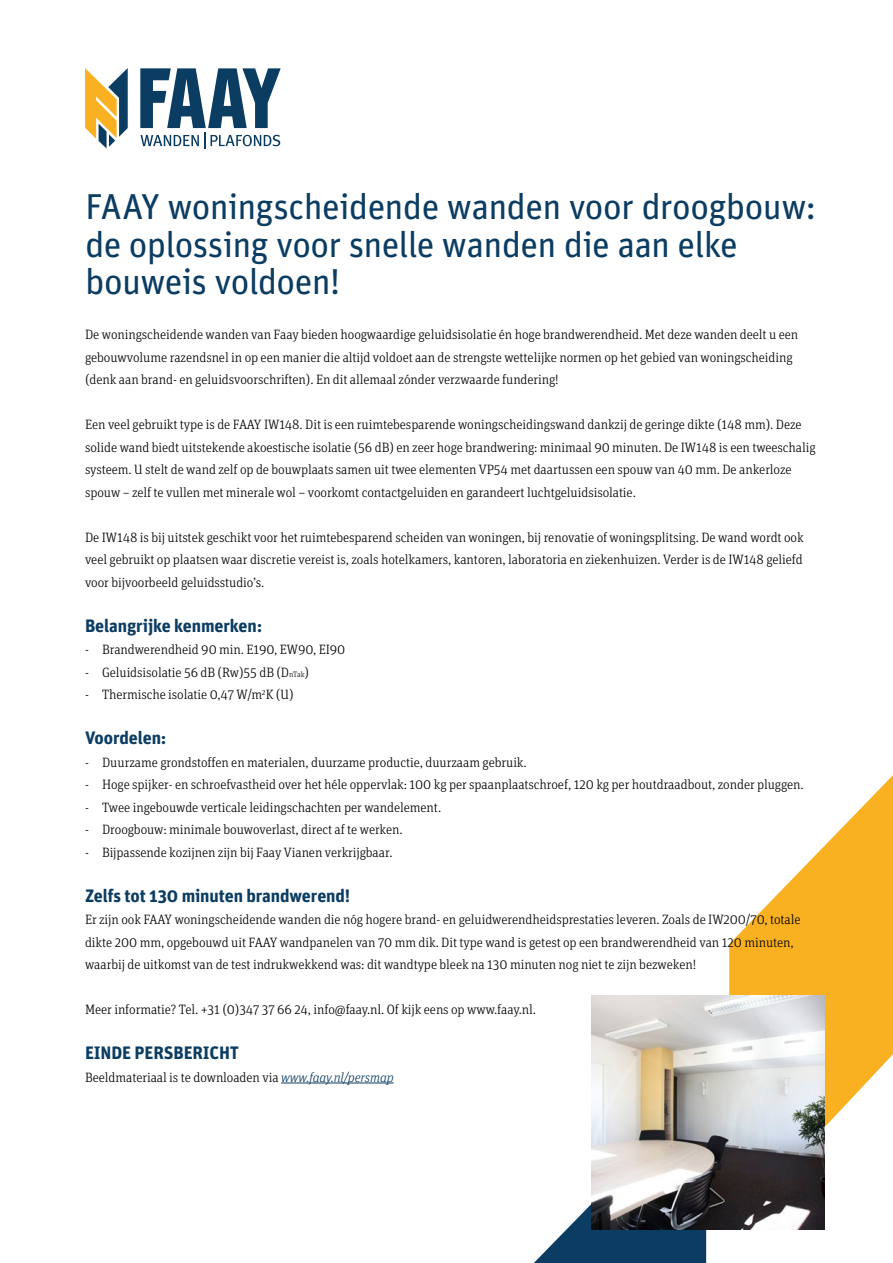
<style>
.page{position:relative;width:893px;height:1263px;background:#fff}
.page>*{position:absolute;margin:0;border:0;box-sizing:border-box;transform-origin:0 0}
.t1{font:36px/37.5px "Unit Pro";letter-spacing:-.02em;color:#0b3c62}
.t2{font:700 18px "Unit Pro";letter-spacing:-.005em;color:#0b3c62}
.t3{font:300 13.5px/22.5px "Unit Slab Pro";letter-spacing:-.005em;color:#000}
.s1{font-size:7.8px}
.s2{font-style:italic;color:#0b3c62}
</style>
<div class="page">
<svg style="left:534px;top:1204px;width:172px;height:59px"></svg>
<svg style="left:729px;top:775px;width:164px;height:352px;fill:#f9b121"></svg>
<svg style="left:85px;top:68px;width:43px;height:81px"></svg>
<svg style="left:140px;top:68px;width:141px;height:81px"></svg>
<img style="left:591px;top:995px;width:234px;height:234px">
<hr style="left:281px;top:1082px;width:113px;height:1px;background:#0b3c62">
<h1 class="t1" style="left:85px;top:187px;width:733px">FAAY woningscheidende wanden voor droogbouw: de oplossing voor snelle wanden die aan elke bouweis voldoen!</h1>
<p class="t3" style="left:85px;top:323px;width:715px">De woningscheidende wanden van Faay bieden hoogwaardige geluidsisolatie én hoge brandwerendheid. Met deze wanden deelt u een gebouwvolume razendsnel in op een manier die altijd voldoet aan de strengste wettelijke normen op het gebied van woningscheiding (denk aan brand- en geluidsvoorschriften). En dit allemaal zónder verzwaarde fundering!</p>
<p class="t3" style="left:85px;top:413px;width:732px">Een veel gebruikt type is de FAAY IW148. Dit is een ruimtebesparende woningscheidingswand dankzij de geringe dikte (148 mm). Deze solide wand biedt uitstekende akoestische isolatie (56 dB) en zeer hoge brandwering: minimaal 90 minuten. De IW148 is een tweeschalig systeem. U stelt de wand zelf op de bouwplaats samen uit twee elementen VP54 met daartussen een spouw van 40 mm. De ankerloze spouw – zelf te vullen met minerale wol – voorkomt contactgeluiden en garandeert luchtgeluidsisolatie.</p>
<p class="t3" style="left:85px;top:525px;width:720px;text-align:justify">De IW148 is bij uitstek geschikt voor het ruimtebesparend scheiden van woningen, bij renovatie of woningsplitsing. De wand wordt ook veel gebruikt op plaatsen waar discretie vereist is, zoals hotelkamers, kantoren, laboratoria en ziekenhuizen. Verder is de IW148 geliefd voor bijvoorbeeld geluidsstudio’s.</p>
<h2 class="t2" style="left:85px;top:614px;width:179px">Belangrijke kenmerken:</h2>
<p class="t3" style="left:85px;top:638px;width:262px">- Brandwerendheid 90 min. E190, EW90, EI90</p>
<p class="t3" style="left:85px;top:660px;width:226px">- Geluidsisolatie 56 dB (Rw)55 dB (D<span class="s1">nTak</span>)</p>
<p class="t3" style="left:85px;top:683px;width:210px">- Thermische isolatie 0,47 W/m<sup>2</sup>K (U)</p>
<h2 class="t2" style="left:85px;top:726px;width:83px">Voordelen:</h2>
<p class="t3" style="left:85px;top:750px;width:443px">- Duurzame grondstoffen en materialen, duurzame productie, duurzaam gebruik.</p>
<p class="t3" style="left:85px;top:773px;width:720px">- Hoge spijker- en schroefvastheid over het héle oppervlak: 100 kg per spaanplaatschroef, 120 kg per houtdraadbout, zonder pluggen.</p>
<p class="t3" style="left:85px;top:795px;width:358px">- Twee ingebouwde verticale leidingschachten per wandelement.</p>
<p class="t3" style="left:85px;top:818px;width:319px">- Droogbouw: minimale bouwoverlast, direct af te werken.</p>
<p class="t3" style="left:85px;top:840px;width:309px">- Bijpassende kozijnen zijn bij Faay Vianen verkrijgbaar.</p>
<h2 class="t2" style="left:85px;top:884px;width:267px">Zelfs tot 130 minuten brandwerend!</h2>
<p class="t3" style="left:85px;top:908px;width:717px">Er zijn ook FAAY woningscheidende wanden die nóg hogere brand- en geluidwerendheidsprestaties leveren. Zoals de IW200/70, totale dikte 200 mm, opgebouwd uit FAAY wandpanelen van 70 mm dik. Dit type wand is getest op een brandwerendheid van 120 minuten, waarbij de uitkomst van de test indrukwekkend was: dit wandtype bleek na 130 minuten nog niet te zijn bezweken!</p>
<p class="t3" style="left:85px;top:998px;width:452px">Meer informatie? Tel. +31 (0)347 37 66 24, info@faay.nl. Of kijk eens op www.faay.nl.</p>
<h2 class="t2" style="left:85px;top:1041px;width:156px">EINDE PERSBERICHT</h2>
<p class="t3" style="left:85px;top:1065px;width:310px">Beeldmateriaal is te downloaden via <span class="s2">www.faay.nl/persmap</span></p>
</div>
